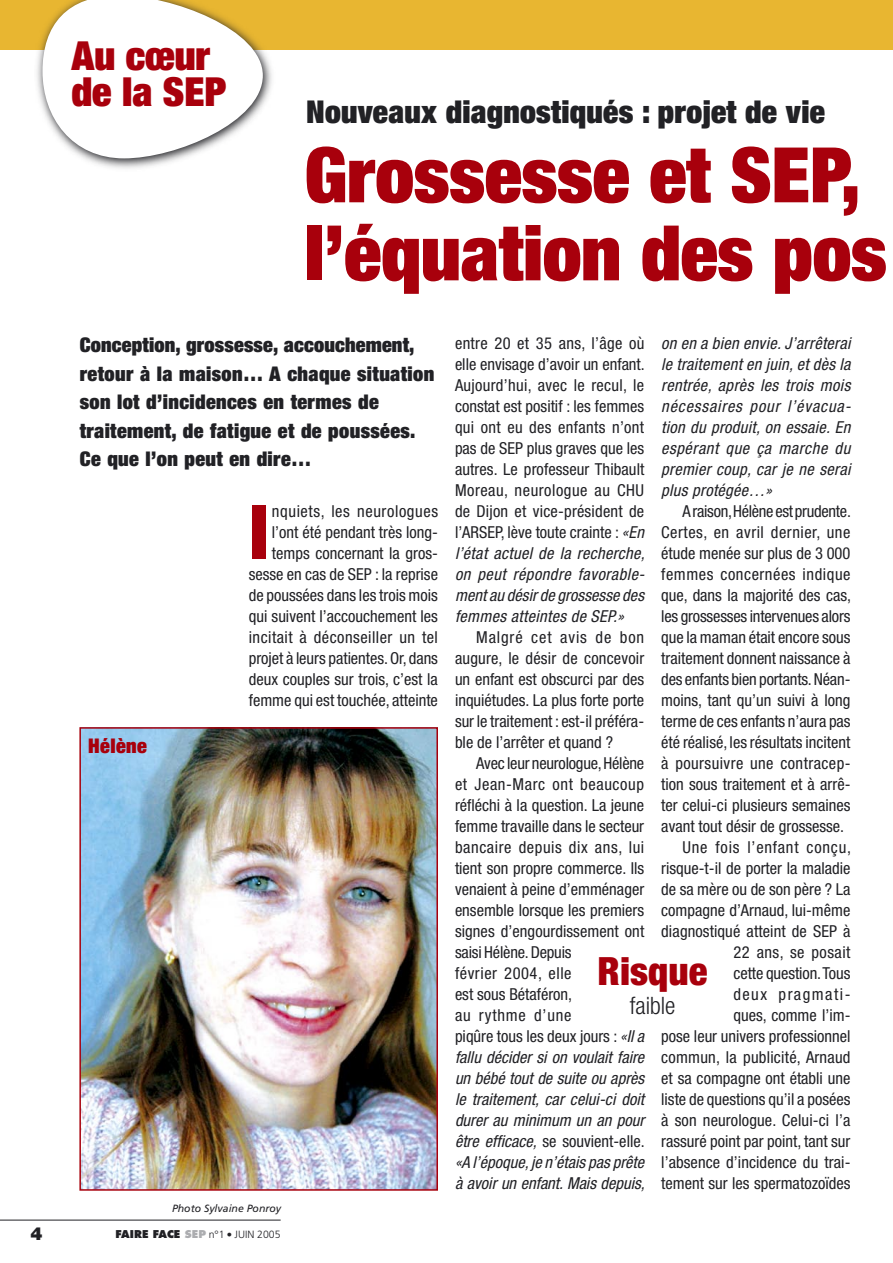
<style>
.page{position:relative;width:893px;height:1263px;background:#fff}
.page>*{position:absolute;margin:0;border:0;box-sizing:border-box;transform-origin:0 0}
._1-TITRE{font:900 expanded 76.65px/78px "Helvetica Neue";color:#a8000c}
._4-TXT{font:900 75.3px "Helvetica Neue";color:#a8000c;scale:.8 1}
._1-TITRE-2{font:900 expanded 40.05px/36.3px "Helvetica Neue";color:#a8000c}
.t1{font:900 condensed 39px "Helvetica Neue";color:#a8000c}
._2-TITRE_noir{font:900 expanded 31.5px "Helvetica Neue";letter-spacing:.01em;color:#212125}
.t2{font:300 condensed 24px "Helvetica Neue";color:#212125}
._3-Chapo{font:900 expanded 20.25px/28.5px "Helvetica Neue";letter-spacing:.02em;color:#212125}
._3-Chapo-2{font:900 expanded 20.25px "Helvetica Neue";letter-spacing:.02em;color:#a8000c}
.t3{font:900 18px "Helvetica Neue";color:#212125}
._4-TXT-2{font:condensed 16.5px/21px "Helvetica Neue";color:#212125}
._4-TXT-3{font:italic condensed 16.5px/21px "Helvetica Neue";letter-spacing:.02em;color:#212125;text-align:justify}
.t4{font:300 10.5px "Frutiger";color:#212125}
.t5{font:italic 10.5px "Frutiger";color:#212125}
.s1{font-family:"Futura";font-weight:800}
.s2{font-family:"Futura";font-weight:800;color:#acadb0}
.s3{font-family:"Times";font-weight:400;font-size:13.5px}
.s4{font-style:italic}
</style>
<div class="page">
<hr style="left:0;top:1220px;width:281px;height:1px;background:#212125">
<div style="left:0;top:0;width:893px;height:50px;background:#e8b631"></div>
<svg style="left:37px;top:38px;width:235px;height:131px"></svg>
<svg style="left:43px;top:0;width:220px;height:158px"></svg>
<img style="left:82px;top:730px;width:353px;height:458px">
<div style="left:79px;top:727px;width:359px;height:464px;border:2px solid #a8000c"></div>
<p class="_1-TITRE-2" style="left:71px;top:36px;width:157px">Au cœur de la SEP</p>
<p class="_2-TITRE_noir" style="left:306px;top:92px;width:520px">Nouveaux diagnostiqués : projet de vie</p>
<p class="_1-TITRE" style="left:305px;top:134px;width:584px">Grossesse et SEP, l’équation des pos</p>
<p class="_3-Chapo" style="left:80px;top:330px;width:356px">Conception, grossesse, accouchement, retour à la maison… A chaque situation son lot d’incidences en termes de traitement, de fatigue et de poussées.<br>Ce que l’on peut en dire…</p>
<p class="_3-Chapo-2" style="left:88px;top:733px;width:60px">Hélène</p>
<p class="_4-TXT" style="left:249px;top:488px;width:27px">I</p>
<p class="_4-TXT-2" style="left:249px;top:501px;width:191px;text-align:right">nquiets, les neurologues l’ont été pendant très long&shy;temps concernant la gros&shy;sesse en cas de SEP : la reprise de poussées dans les trois mois qui suivent l’accouchement les incitait à déconseiller un tel projet à leurs patientes. Or, dans deux couples sur trois, c’est la femme qui est touchée, atteinte</p>
<p class="t5" style="left:172px;top:1202px;width:111px">Photo Sylvaine Ponroy</p>
<p class="t3" style="left:30px;top:1223px;width:14px">4</p>
<p class="t4" style="left:116px;top:1228px;width:167px"><span class="s1">FAIRE FACE</span> <span class="s2">SEP</span> n°1 <span class="s3">•</span> JUIN 2005</p>
<p class="_4-TXT-2" style="left:455px;top:333px;width:191px">entre 20 et 35 ans, l’âge où elle envisage d’avoir un enfant.<br>Aujourd’hui, avec le recul, le constat est positif : les femmes qui ont eu des enfants n’ont pas de SEP plus graves que les autres. Le professeur Thibault<br>Moreau, neurologue au CHU de Dijon et vice-président de l’ARSEP, lève toute crainte : <span class="s4">«En l’état actuel de la recherche, on peut répondre favorable&shy;ment au désir de grossesse des femmes atteintes de SEP.»</span></p>
<p class="_4-TXT-2" style="left:455px;top:627px;width:191px;text-align:justify;text-indent:21px">Malgré cet avis de bon augure, le désir de concevoir un enfant est obscurci par des inquiétudes. La plus forte porte sur le traitement : est-il préféra&shy;ble de l’arrêter et quand ?</p>
<p class="_4-TXT-2" style="left:455px;top:753px;width:191px;text-indent:21px">Avec leur neurologue, Hélène et Jean-Marc ont beaucoup réfléchi à la question. La jeune femme travaille dans le secteur bancaire depuis dix ans, lui tient son propre commerce. Ils venaient à peine d’emménager ensemble lorsque les premiers signes d’engourdissement ont saisi Hélène. Depuis<br>février 2004, elle<br>est sous Bétaféron,<br>au rythme d’une<br>piqûre tous les deux jours : <span class="s4">«Il a fallu décider si on voulait faire un bébé tout de suite ou après le traitement, car celui-ci doit durer au minimum un an pour être efficace,</span> se souvient-elle. <span class="s4">«A l’époque, je n’étais pas prête à avoir un enfant. Mais depuis,</span></p>
<p class="_4-TXT-3" style="left:661px;top:333px;width:191px">on en a bien envie. J’arrêterai le traitement en juin, et dès la rentrée, après les trois mois nécessaires pour l’évacua&shy;tion du produit, on essaie. En espérant que ça marche du premier coup, car je ne serai plus protégée…»</p>
<p class="_4-TXT-2" style="left:661px;top:501px;width:191px;text-align:justify;text-indent:21px">A raison, Hélène est prudente.<br>Certes, en avril dernier, une étude menée sur plus de 3 000 femmes concernées indique que, dans la majorité des cas, les grossesses intervenues alors que la maman était encore sous traitement donnent naissance à des enfants bien portants. Néan&shy;moins, tant qu’un suivi à long terme de ces enfants n’aura pas été réalisé, les résultats incitent à poursuivre une contracep&shy;tion sous traitement et à arrê&shy;ter celui-ci plusieurs semaines avant tout désir de grossesse.</p>
<p class="_4-TXT-2" style="left:661px;top:837px;width:191px;text-align:right">Une fois l’enfant conçu, risque-t-il de porter la maladie de sa mère ou de son père ? La compagne d’Arnaud, lui-même diagnostiqué atteint de SEP à<br>22 ans, se posait<br>cette question. Tous<br>deux pragmati-<br>ques, comme l’im-<br>pose leur univers professionnel commun, la publicité, Arnaud et sa compagne ont établi une liste de questions qu’il a posées à son neurologue. Celui-ci l’a rassuré point par point, tant sur l’absence d’incidence du trai&shy;tement sur les spermatozoïdes</p>
<p class="t1" style="left:598px;top:947px;width:111px">Risque</p>
<p class="t2" style="left:630px;top:991px;width:47px">faible</p>
</div>
